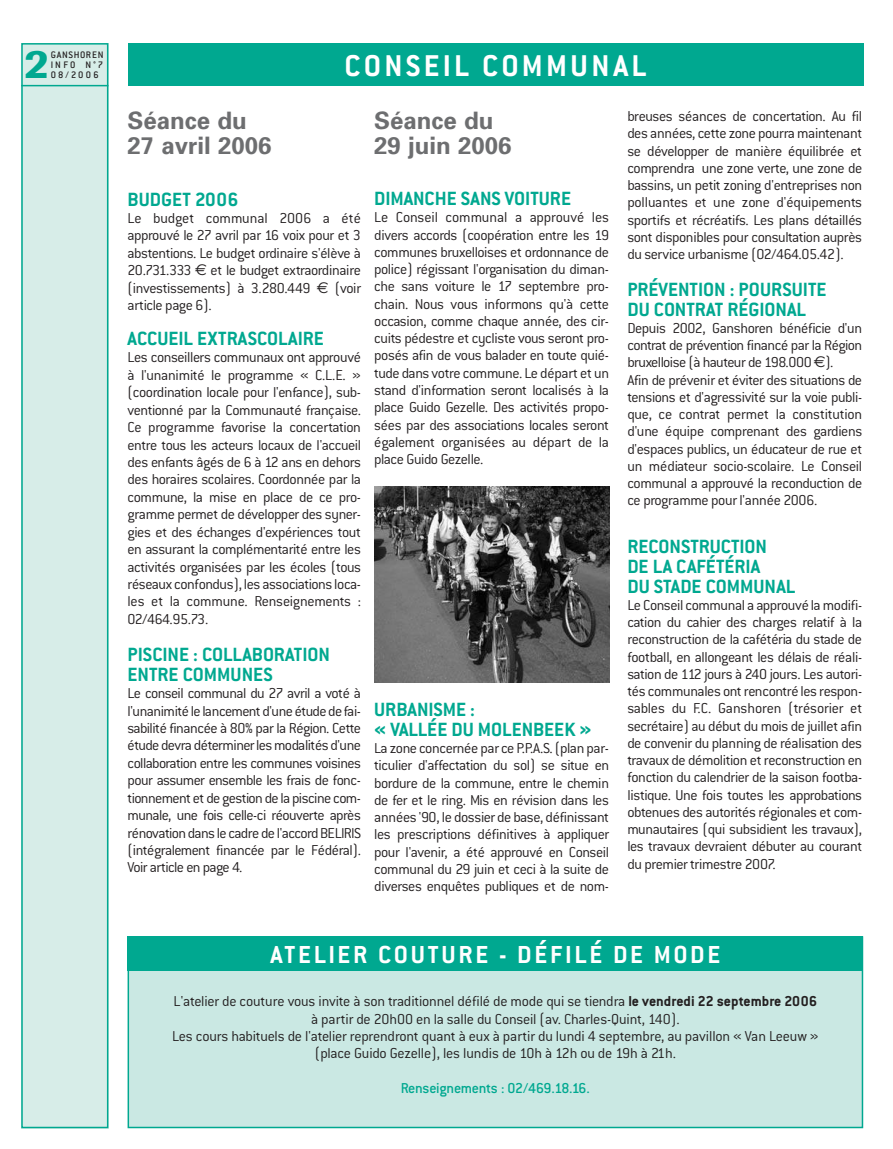
<style>
.page{position:relative;width:893px;height:1149px;background:#fff}
.page>*{position:absolute;margin:0;border:0;box-sizing:border-box;transform-origin:0 0}
.t1{font:500 41.55px "Imago";color:#00a890}
.t2{font:700 33px "Conduit ITC";letter-spacing:.1em;color:#fff}
.t3{font:700 27px "Conduit ITC";letter-spacing:.1em;color:#fff}
.t4{font:700 24px/25.7px "Univers";color:#6d6e70}
.t5{font:700 21px/19.5px "Conduit ITC";color:#00a890}
.t6{font:300 15.75px/17.2px "Conduit ITC";letter-spacing:-.02em;color:#231f20;text-align:justify}
.t7{font:500 15.75px "Conduit ITC";letter-spacing:-.02em;color:#00a890}
.t8{font:500 10.35px/9.9px "Conduit ITC";letter-spacing:.075em;color:#231f20}
.s1{font-family:"Euro Sans";font-weight:400}
.s2{font-weight:700}
</style>
<div class="page">
<div style="left:128px;top:936px;width:734px;height:191px;background:#cae8e3"></div>
<div style="left:21px;top:43px;width:87px;height:1084px;background:#d7ede8"></div>
<div style="left:21px;top:43px;width:87px;height:1084px;border:2px solid #00a890"></div>
<div style="left:128px;top:43px;width:735px;height:43px;background:#00a890"></div>
<div style="left:128px;top:935px;width:735px;height:34px;background:#00a890"></div>
<hr style="left:21px;top:85px;width:87px;height:1px;background:#00a890">
<img style="left:374px;top:486px;width:235px;height:196px">
<h1 class="t1" style="left:25px;top:39px;width:26px">2</h1>
<p class="t8" style="left:51px;top:50px;width:54px">GANSHOREN<br>INFO N°7</p>
<p class="t8" style="left:51px;top:70px;width:49px">08/2006</p>
<h2 class="t2" style="left:345px;top:52px;width:303px">CONSEIL COMMUNAL</h2>
<h3 class="t4" style="left:128px;top:109px;width:146px">Séance du<br>27 avril 2006</h3>
<h3 class="t5" style="left:128px;top:191px;width:112px">BUDGET 2006</h3>
<p class="t6" style="left:128px;top:210px;width:235px">Le budget communal 2006 a été approuvé le 27 avril par 16 voix pour et 3 abstentions. Le budget ordinaire s'élève à 20.731.333 <span class="s1">€</span> et le budget extraordinaire (investissements) à 3.280.449 <span class="s1">€</span> (voir article page 6).</p>
<h3 class="t5" style="left:128px;top:330px;width:198px">ACCUEIL EXTRASCOLAIRE</h3>
<p class="t6" style="left:128px;top:350px;width:235px">Les conseillers communaux ont approuvé à l'unanimité le programme « C.L.E. » (coordination locale pour l'enfance), sub&shy;ventionné par la Communauté française.<br>Ce programme favorise la concertation entre tous les acteurs locaux de l'accueil des enfants âgés de 6 à 12 ans en dehors des horaires scolaires. Coordonnée par la commune, la mise en place de ce pro&shy;gramme permet de développer des syner&shy;gies et des échanges d'expériences tout en assurant la complémentarité entre les activités organisées par les écoles (tous réseaux confondus), les associations loca&shy;les et la commune. Renseignements :<br>02/464.95.73.</p>
<h3 class="t5" style="left:128px;top:645px;width:204px">PISCINE : COLLABORATION<br>ENTRE COMMUNES</h3>
<p class="t6" style="left:128px;top:685px;width:235px">Le conseil communal du 27 avril a voté à l'unanimité le lancement d'une étude de fai&shy;sabilité financée à 80% par la Région. Cette étude devra déterminer les modalités d'une collaboration entre les communes voisines pour assumer ensemble les frais de fonc&shy;tionnement et de gestion de la piscine com&shy;munale, une fois celle-ci réouverte après rénovation dans le cadre de l'accord BELIRIS (intégralement financée par le Fédéral).<br>Voir article en page 4.</p>
<h3 class="t4" style="left:374px;top:109px;width:139px">Séance du<br>29 juin 2006</h3>
<h3 class="t5" style="left:374px;top:190px;width:198px">DIMANCHE SANS VOITURE</h3>
<p class="t6" style="left:374px;top:210px;width:236px">Le Conseil communal a approuvé les divers accords (coopération entre les 19 communes bruxelloises et ordonnance de police) régissant l'organisation du diman&shy;che sans voiture le 17 septembre pro&shy;chain. Nous vous informons qu'à cette occasion, comme chaque année, des cir&shy;cuits pédestre et cycliste vous seront pro&shy;posés afin de vous balader en toute quié&shy;tude dans votre commune. Le départ et un stand d'information seront localisés à la place Guido Gezelle. Des activités propo&shy;sées par des associations locales seront également organisées au départ de la place Guido Gezelle.</p>
<h3 class="t5" style="left:374px;top:701px;width:219px">URBANISME :<br>« VALLÉE DU MOLENBEEK »</h3>
<p class="t6" style="left:374px;top:740px;width:236px">La zone concernée par ce P.P.A.S. (plan par&shy;ticulier d'affectation du sol) se situe en bordure de la commune, entre le chemin de fer et le ring. Mis en révision dans les années '90, le dossier de base, définissant les prescriptions définitives à appliquer pour l'avenir, a été approuvé en Conseil communal du 29 juin et ceci à la suite de diverses enquêtes publiques et de nom-</p>
<p class="t6" style="left:627px;top:108px;width:236px">breuses séances de concertation. Au fil des années, cette zone pourra maintenant se développer de manière équilibrée et comprendra une zone verte, une zone de bassins, un petit zoning d'entreprises non polluantes et une zone d'équipements sportifs et récréatifs. Les plans détaillés sont disponibles pour consultation auprès du service urbanisme (02/464.05.42).</p>
<h3 class="t5" style="left:627px;top:281px;width:201px">PRÉVENTION : POURSUITE<br>DU CONTRAT RÉGIONAL</h3>
<p class="t6" style="left:627px;top:320px;width:236px;text-align:left">Depuis 2002, Ganshoren bénéficie d'un contrat de prévention financé par la Région bruxelloise (à hauteur de 198.000 <span class="s1">€</span>).<br>Afin de prévenir et éviter des situations de tensions et d'agressivité sur la voie publi&shy;que, ce contrat permet la constitution d'une équipe comprenant des gardiens d'espaces publics, un éducateur de rue et un médiateur socio-scolaire. Le Conseil communal a approuvé la reconduction de ce programme pour l'année 2006.</p>
<h3 class="t5" style="left:627px;top:538px;width:170px">RECONSTRUCTION<br>DE LA CAFÉTÉRIA<br>DU STADE COMMUNAL</h3>
<p class="t6" style="left:627px;top:597px;width:236px">Le Conseil communal a approuvé la modifi&shy;cation du cahier des charges relatif à la reconstruction de la cafétéria du stade de football, en allongeant les délais de réali&shy;sation de 112 jours à 240 jours. Les autori&shy;tés communales ont rencontré les respon&shy;sables du F.C. Ganshoren (trésorier et secrétaire) au début du mois de juillet afin de convenir du planning de réalisation des travaux de démolition et reconstruction en fonction du calendrier de la saison footba&shy;listique. Une fois toutes les approbations obtenues des autorités régionales et com&shy;munautaires (qui subsidient les travaux), les travaux devraient débuter au courant du premier trimestre 2007.</p>
<h3 class="t3" style="left:270px;top:943px;width:451px">ATELIER COUTURE - DÉFILÉ DE MODE</h3>
<p class="t6" style="left:172px;top:993px;width:648px;text-align:center">L'atelier de couture vous invite à son traditionnel défilé de mode qui se tiendra <span class="s2">le vendredi 22 septembre 2006 </span>à partir de 20h00 en la salle du Conseil (av. Charles-Quint, 140).<br>Les cours habituels de l'atelier reprendront quant à eux à partir du lundi 4 septembre, au pavillon « Van Leeuw » (place Guido Gezelle), les lundis de 10h à 12h ou de 19h à 21h.</p>
<p class="t7" style="left:401px;top:1080px;width:191px">Renseignements : 02/469.18.16.</p>
</div>
